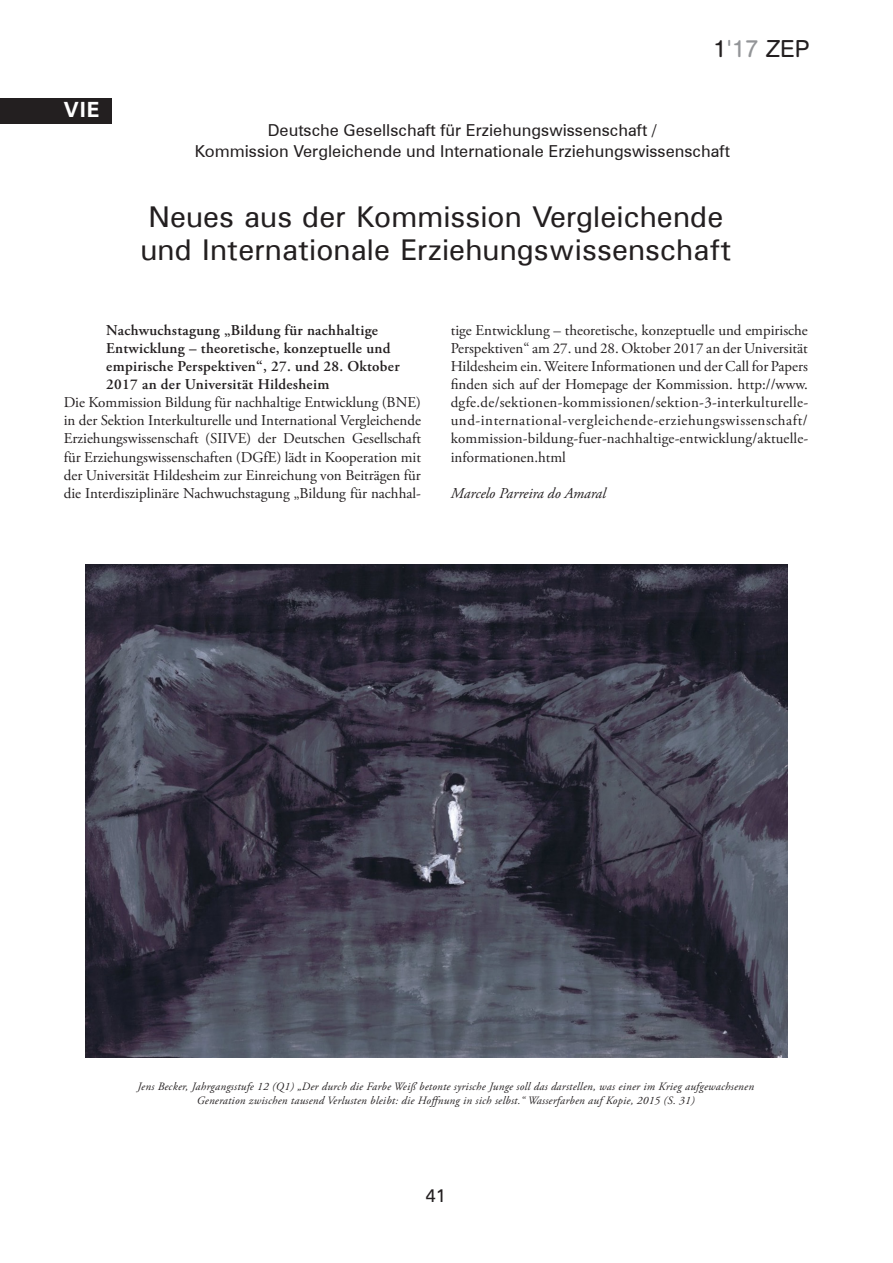
<style>
.page{position:relative;width:893px;height:1263px;background:#fff}
.page>*{position:absolute;margin:0;border:0;box-sizing:border-box;transform-origin:0 0}
.VIE_Titel{font:30px/33px "Univers";color:#231f20}
.t1{font:24px "AG Book Rounded";color:#231f20}
.t2{font:700 21px "Zurich BT";color:#fff}
.t3{font:18px "Zurich BT";color:#231f20}
.t4{font:16.5px/21px "Zurich BT";color:#231f20;text-align:center}
.Themen_Grund{font:15px/18.1px "Adobe Garamond Pro";color:#231f20;text-align:justify}
.Themen_Zwischenübers{font:600 15px/18.1px "Adobe Garamond Pro";letter-spacing:.02em;color:#231f20}
.Themen_Grund-2{font:italic 15px "Adobe Garamond Pro";color:#231f20}
.Bildunterschriften{font:italic 11.25px/13.5px "Adobe Garamond Pro";letter-spacing:.025em;color:#231f20;text-align:center}
.s1{color:#939598}
</style>
<div class="page">
<div style="left:0;top:98px;width:111px;height:25px;background:#231f20"></div>
<img style="left:85px;top:564px;width:703px;height:494px">
<h3 class="t2" style="left:64px;top:97px;width:37px">VIE</h3>
<h2 class="t1" style="left:713px;top:35px;width:97px">1<span class="s1">'17</span> ZEP</h2>
<p class="t4" style="left:195px;top:120px;width:537px">Deutsche Gesellschaft für Erziehungswissenschaft /<br>Kommission Vergleichende und Internationale Erziehungswissenschaft</p>
<p class="VIE_Titel" style="left:140px;top:199px;width:593px">Neues aus der Kommission Vergleichende und Internationale Erziehungswissenschaft</p>
<p class="Themen_Zwischenübers" style="left:106px;top:321px;width:295px">Nachwuchstagung „Bildung für nachhaltige Entwicklung – theoretische, konzeptuelle und empirische Perspektiven“, 27. und 28. Oktober 2017 an der Universität Hildesheim</p>
<p class="Themen_Grund" style="left:64px;top:394px;width:359px">Die Kommission Bildung für nachhaltige Entwicklung (BNE) in der Sektion Interkulturelle und International Vergleichende Erziehungswissenschaft (SIIVE) der Deutschen Gesellschaft für Erziehungswissenschaften (DGfE) lädt in Kooperation mit der Universität Hildesheim zur Einreichung von Beiträgen für die Interdisziplinäre Nachwuchstagung „Bildung für nachhal-</p>
<p class="Themen_Grund" style="left:451px;top:322px;width:359px">tige Entwicklung – theoretische, konzeptuelle und empirische Perspektiven“ am 27. und 28. Oktober 2017 an der Universität Hildesheim ein. Weitere Informationen und der Call for Papers finden sich auf der Homepage der Kommission. http://www. dgfe.de/sektionen-kommissionen/sektion-3-interkulturelle&shy;und-international-vergleichende-erziehungswissenschaft/ kommission-bildung-fuer-nachhaltige-entwicklung/aktuelle&shy;informationen.html</p>
<p class="Themen_Grund-2" style="left:451px;top:484px;width:157px">Marcelo Parreira do Amaral</p>
<p class="Bildunterschriften" style="left:138px;top:1080px;width:618px">Jens Becker, Jahrgangsstufe 12 (Q1) „Der durch die Farbe Weiß betonte syrische Junge soll das darstellen, was einer im Krieg aufgewachsenen<br>Generation zwischen tausend Verlusten bleibt: die Hoffnung in sich selbst.“ Wasserfarben auf Kopie, 2015 (S. 31)</p>
<p class="t3" style="left:426px;top:1184px;width:21px">41</p>
</div>
